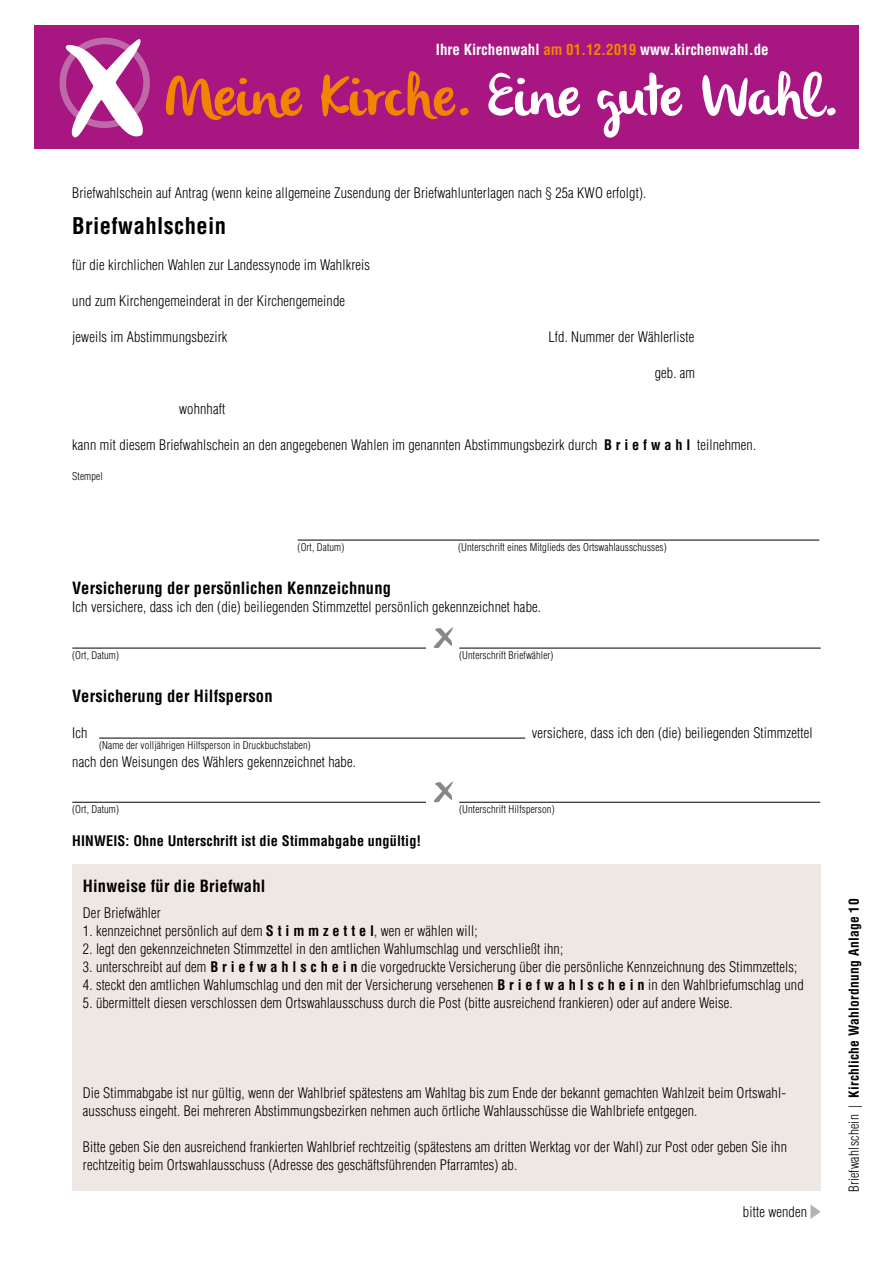
<style>
.page{position:relative;width:893px;height:1263px;background:#fff}
.page>*{position:absolute;margin:0;border:0;box-sizing:border-box;transform-origin:0 0}
.t1{font:700 condensed 22.5px "Helvetica LT Std";letter-spacing:.02em;color:#000}
.t2{font:700 condensed 16.5px "Helvetica LT Std";letter-spacing:.01em;color:#000}
.t3{font:700 condensed 15px "Helvetica LT Std";color:#fff}
.t4{font:300 condensed 14.25px/18px "Helvetica LT Std";letter-spacing:.01em;color:#000}
.t5{font:700 condensed 14.25px "Helvetica LT Std";letter-spacing:.01em;color:#000}
.t6{font:700 condensed 13.5px "Helvetica LT Std";letter-spacing:.02em;color:#000}
.t7{font:300 condensed 10.5px "Helvetica LT Std";letter-spacing:.01em;color:#000}
.s1{color:#f18500}
.s2{font-weight:700}
.s3{font-weight:300}
</style>
<div class="page">
<div style="left:34px;top:26px;width:825px;height:123px;background:#a71681"></div>
<svg style="left:59px;top:37px;width:87px;height:101px"></svg>
<svg style="left:488px;top:71px;width:348px;height:67px"></svg>
<svg style="left:165px;top:71px;width:304px;height:49px"></svg>
<div style="left:72px;top:864px;width:749px;height:327px;background:#eee7e3"></div>
<hr style="left:298px;top:540px;width:521px;height:1px;background:#000">
<hr style="left:72px;top:648px;width:354px;height:1px;background:#000">
<hr style="left:459px;top:648px;width:362px;height:1px;background:#000">
<hr style="left:99px;top:738px;width:426px;height:1px;background:#000">
<hr style="left:72px;top:802px;width:354px;height:1px;background:#000">
<hr style="left:459px;top:802px;width:361px;height:1px;background:#000">
<svg style="left:434px;top:627px;width:19px;height:21px"></svg>
<svg style="left:434px;top:781px;width:19px;height:21px"></svg>
<svg style="left:810px;top:1204px;width:11px;height:15px"></svg>
<p class="t3" style="left:436px;top:40px;width:334px">Ihre Kirchenwahl <span class="s1">am 01.12.2019</span> www.kirchenwahl.de</p>
<p class="t4" style="left:72px;top:184px;width:575px">Briefwahlschein auf Antrag (wenn keine allgemeine Zusendung der Briefwahlunterlagen nach § 25a KWO erfolgt).</p>
<h1 class="t1" style="left:72px;top:212px;width:155px">Briefwahlschein</h1>
<p class="t4" style="left:72px;top:256px;width:299px">für die kirchlichen Wahlen zur Landessynode im Wahlkreis</p>
<p class="t4" style="left:72px;top:292px;width:274px">und zum Kirchengemeinderat in der Kirchengemeinde</p>
<p class="t4" style="left:72px;top:328px;width:157px">jeweils im Abstimmungsbezirk</p>
<p class="t4" style="left:548px;top:328px;width:147px">Lfd. Nummer der Wählerliste</p>
<p class="t4" style="left:655px;top:364px;width:42px">geb. am</p>
<p class="t4" style="left:179px;top:400px;width:48px">wohnhaft</p>
<p class="t4" style="left:72px;top:436px;width:685px">kann mit diesem Briefwahlschein an den angegebenen Wahlen im genannten Abstimmungsbezirk durch <span class="s2">B r i e f w a h l</span> teilnehmen.</p>
<p class="t7" style="left:72px;top:470px;width:32px">Stempel</p>
<p class="t7" style="left:298px;top:540px;width:48px">(Ort, Datum)</p>
<p class="t7" style="left:458px;top:540px;width:210px">(Unterschrift eines Mitglieds des Ortswahlausschusses)</p>
<p class="t2" style="left:72px;top:578px;width:320px">Versicherung der persönlichen Kennzeichnung</p>
<p class="t4" style="left:72px;top:598px;width:470px">Ich versichere, dass ich den (die) beiliegenden Stimmzettel persönlich gekennzeichnet habe.</p>
<p class="t7" style="left:72px;top:648px;width:48px">(Ort, Datum)</p>
<p class="t7" style="left:459px;top:648px;width:96px">(Unterschrift Briefwähler)</p>
<p class="t2" style="left:72px;top:686px;width:202px">Versicherung der Hilfsperson</p>
<p class="t4" style="left:72px;top:724px;width:17px">Ich</p>
<p class="t7" style="left:99px;top:738px;width:213px">(Name der volljährigen Hilfsperson in Druckbuchstaben)</p>
<p class="t4" style="left:532px;top:724px;width:282px">versichere, dass ich den (die) beiliegenden Stimmzettel</p>
<p class="t4" style="left:72px;top:752px;width:285px">nach den Weisungen des Wählers gekennzeichnet habe.</p>
<p class="t7" style="left:72px;top:802px;width:48px">(Ort, Datum)</p>
<p class="t7" style="left:459px;top:802px;width:97px">(Unterschrift Hilfsperson)</p>
<p class="t5" style="left:72px;top:832px;width:351px">HINWEIS: Ohne Unterschrift ist die Stimmabgabe ungültig!</p>
<p class="t2" style="left:83px;top:875px;width:184px">Hinweise für die Briefwahl</p>
<p class="t4" style="left:83px;top:904px;width:80px">Der Briefwähler</p>
<p class="t4" style="left:83px;top:922px;width:396px">1. kennzeichnet persönlich auf dem <span class="s2">S t i m m z e t t e l</span>, wen er wählen will;</p>
<p class="t4" style="left:83px;top:940px;width:482px">2. legt den gekennzeichneten Stimmzettel in den amtlichen Wahlumschlag und verschließt ihn;</p>
<p class="t4" style="left:83px;top:958px;width:716px">3. unterschreibt auf dem <span class="s2">B r i e f w a h l s c h e i n</span> die vorgedruckte Versicherung über die persönliche Kennzeichnung des Stimmzettels;</p>
<p class="t4" style="left:83px;top:976px;width:722px">4. steckt den amtlichen Wahlumschlag und den mit der Versicherung versehenen <span class="s2">B r i e f w a h l s c h e i n</span> in den Wahlbriefumschlag und</p>
<p class="t4" style="left:83px;top:994px;width:651px">5. übermittelt diesen verschlossen dem Ortswahlausschuss durch die Post (bitte ausreichend frankieren) oder auf andere Weise.</p>
<p class="t4" style="left:83px;top:1084px;width:705px">Die Stimmabgabe ist nur gültig, wenn der Wahlbrief spätestens am Wahltag bis zum Ende der bekannt gemachten Wahlzeit beim Ortswahl&shy;ausschuss eingeht. Bei mehreren Abstimmungsbezirken nehmen auch örtliche Wahlausschüsse die Wahlbriefe entgegen.</p>
<p class="t4" style="left:83px;top:1138px;width:706px">Bitte geben Sie den ausreichend frankierten Wahlbrief rechtzeitig (spätestens am dritten Werktag vor der Wahl) zur Post oder geben Sie ihn rechtzeitig beim Ortswahlausschuss (Adresse des geschäftsführenden Pfarramtes) ab.</p>
<p class="t4" style="left:743px;top:1203px;width:66px">bitte wenden</p>
<p class="t6" style="left:846px;top:1192px;width:295px;rotate:-90deg"><span class="s3">Briefwahlschein |</span> Kirchliche Wahlordnung Anlage 10</p>
</div>
